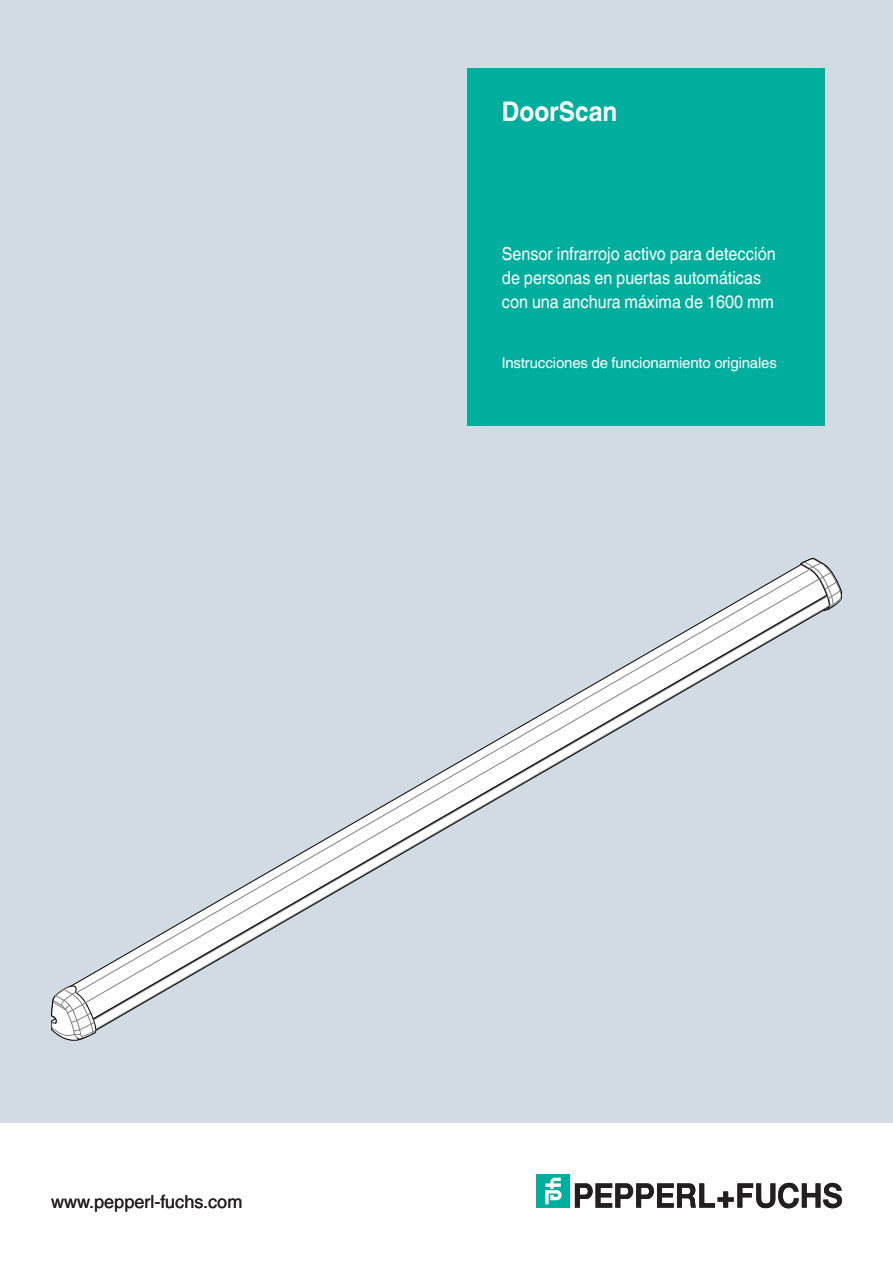
<style>
.page{position:relative;width:893px;height:1263px;background:#fff}
.page>*{position:absolute;margin:0;border:0;box-sizing:border-box;transform-origin:0 0}
.t1{font:700 27px "Helvetica World";color:#fff;scale:.9 1}
.t2{font:18px/24px "Helvetica World";color:#fff;scale:.9 1}
.t3{font:18px "Helvetica World";color:#231f20}
.t4{font:15px "Helvetica World";letter-spacing:-.01em;color:#fff}
</style>
<div class="page">
<div style="left:0;top:0;width:893px;height:1123px;background:#d2dbe3"></div>
<div style="left:468px;top:68px;width:357px;height:357px;background:#00ae9d"></div>
<svg style="left:575px;top:1183px;width:267px;height:25px"></svg>
<div style="left:537px;top:1174px;width:33px;height:34px;background:#00ae9d"></div>
<svg style="left:545px;top:1178px;width:17px;height:26px"></svg>
<svg style="left:801px;top:558px;width:41px;height:51px"></svg>
<svg style="left:93px;top:595px;width:734px;height:424px"></svg>
<svg style="left:51px;top:984px;width:46px;height:57px;background:#d7d8d9"></svg>
<h1 class="t1" style="left:502px;top:96px;width:130px">DoorScan</h1>
<p class="t2" style="left:502px;top:241px;width:306px">Sensor infrarrojo activo para detección de personas en puertas automáticas con una anchura máxima de 1600 mm</p>
<p class="t4" style="left:502px;top:354px;width:277px">Instrucciones de funcionamiento originales</p>
<p class="t3" style="left:51px;top:1191px;width:193px">www.pepperl-fuchs.com</p>
</div>
